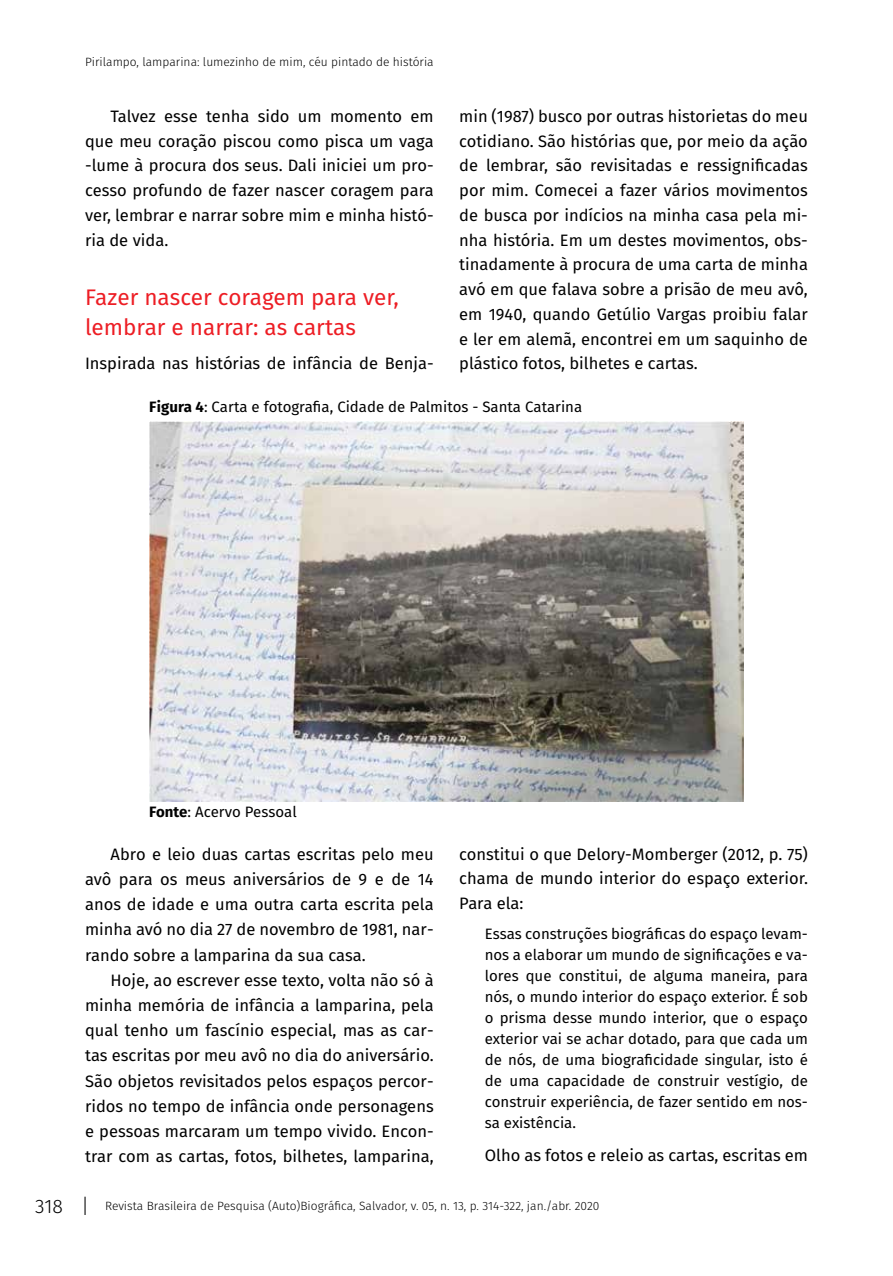
<style>
.page{position:relative;width:893px;height:1276px;background:#fff}
.page>*{position:absolute;margin:0;border:0;box-sizing:border-box;transform-origin:0 0}
.t1{font:22.5px/30px "Fira Sans";color:#ed1d24}
.t2{font:300 19.5px "Fira Sans";color:#000}
.t3{font:16.5px/24.8px "Fira Sans";color:#000;text-align:justify}
.t4{font:15px/21px "Fira Sans";color:#000;text-align:justify}
.t5{font:300 12px "Fira Sans";color:#000}
.s1{font-weight:700}
</style>
<div class="page">
<svg style="left:85px;top:1196px;width:1px;height:19px"></svg>
<img style="left:149px;top:421px;width:594px;height:380px">
<p class="t5" style="left:85px;top:53px;width:350px">Pirilampo, lamparina: lumezinho de mim, céu pintado de história</p>
<p class="t3" style="left:459px;top:103px;width:350px">min (1987) busco por outras historietas do meu cotidiano. São histórias que, por meio da ação de lembrar, são revisitadas e ressignificadas por mim. Comecei a fazer vários movimentos de busca por indícios na minha casa pela mi&shy;nha história. Em um destes movimentos, obs&shy;tinadamente à procura de uma carta de minha avó em que falava sobre a prisão de meu avô, em 1940, quando Getúlio Vargas proibiu falar e ler em alemã, encontrei em um saquinho de plástico fotos, bilhetes e cartas.</p>
<p class="t4" style="left:149px;top:396px;width:434px"><span class="s1">Figura 4</span>: Carta e fotografia, Cidade de Palmitos - Santa Catarina</p>
<p class="t3" style="left:85px;top:103px;width:350px;text-indent:26px">Talvez esse tenha sido um momento em que meu coração piscou como pisca um vaga -lume à procura dos seus. Dali iniciei um pro&shy;cesso profundo de fazer nascer coragem para ver, lembrar e narrar sobre mim e minha histó&shy;ria de vida.</p>
<h1 class="t1" style="left:85px;top:282px;width:315px">Fazer nascer coragem para ver, lembrar e narrar: as cartas</h1>
<p class="t3" style="left:85px;top:350px;width:350px">I nspirada nas histórias de infância de Benja-</p>
<p class="t4" style="left:149px;top:801px;width:149px"><span class="s1">Fonte</span>: Acervo Pessoal</p>
<p class="t3" style="left:85px;top:841px;width:350px;line-height:25.2px;text-indent:26px">Abro e leio duas cartas escritas pelo meu avô para os meus aniversários de 9 e de 14 anos de idade e uma outra carta escrita pela minha avó no dia 27 de novembro de 1981, nar&shy;rando sobre a lamparina da sua casa.</p>
<p class="t3" style="left:85px;top:967px;width:350px;line-height:25.2px;text-indent:26px">H oje, ao escrever esse texto, volta não só à minha memória de infância a lamparina, pela qual tenho um fascínio especial, mas as car&shy;tas escritas por meu avô no dia do aniversário.<br>São objetos revisitados pelos espaços percor&shy;ridos no tempo de infância onde personagens e pessoas marcaram um tempo vivido. Encon&shy;trar com as cartas, fotos, bilhetes, lamparina,</p>
<p class="t3" style="left:459px;top:841px;width:350px">constitui o que Delory-Momberger (2012, p. 75) chama de mundo interior do espaço exterior.<br>Para ela:</p>
<p class="t4" style="left:485px;top:922px;width:325px">Essas construções biográficas do espaço levam&shy;nos a elaborar um mundo de significações e va&shy;lores que constitui, de alguma maneira, para nós, o mundo interior do espaço exterior. É sob o prisma desse mundo interior, que o espaço exterior vai se achar dotado, para que cada um de nós, de uma biograficidade singular, isto é de uma capacidade de construir vestígio, de construir experiência, de fazer sentido em nos&shy;sa existência.</p>
<p class="t3" style="left:485px;top:1142px;width:325px">Olho as fotos e releio as cartas, escritas em</p>
<p class="t2" style="left:35px;top:1192px;width:30px">318</p>
<p class="t5" style="left:105px;top:1197px;width:496px">Revista Brasileira de Pesquisa (Auto)Biográfica, Salvador, v. 05, n. 13, p. 314-322, jan./abr. 2020</p>
</div>
